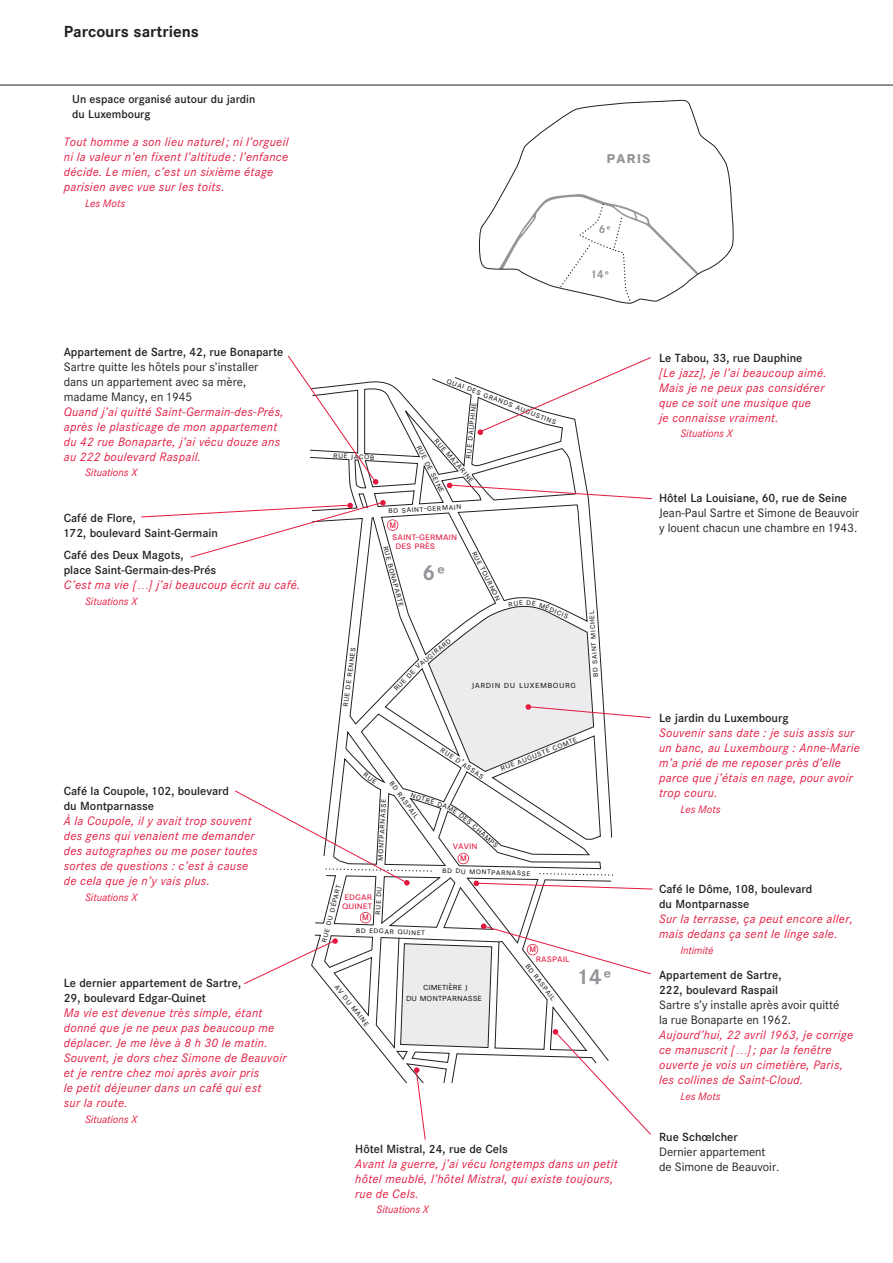
<style>
.page{position:relative;width:893px;height:1263px;background:#fff}
.page>*{position:absolute;margin:0;border:0;box-sizing:border-box;transform-origin:0 0}
.t1{font:700 21.15px "Corporate SBQ3";color:#939598}
.t2{font:700 16.65px "Corporate Expert SBQ4";color:#939598}
.t3{font:700 15.75px "Corporate SBQ3";color:#231f20}
.t4{font:italic 12px/15px "Corporate SBQ3";letter-spacing:.025em;color:#e4183e}
.t5{font:12px/15px "Corporate SBQ3";color:#231f20}
.t6{font:500 11.7px/15px "Corporate SBQ3";color:#231f20}
.t7{font:500 11.25px/15px "Corporate SBQ3";color:#231f20}
.t8{font:700 11.1px "Corporate SBQ3";color:#939598}
.t9{font:italic 10.5px "Corporate SBQ3";color:#e4183e}
.t10{font:10.5px/9px "Corporate Expert SBQ4";color:#e4183e}
.t11{font:9.75px/11.4px "Corporate Expert SBQ4";color:#231f20;text-align:center}
.t12{font:8.85px "Corporate Expert SBQ4";color:#231f20}
.t13{font:500 7.95px "Corporate Expert SBQ4";color:#e4183e}
.s1{font-family:"Corporate SBQ3"}
</style>
<div class="page">
<svg style="left:479px;top:99px;width:255px;height:205px"></svg>
<svg style="left:314px;top:558px;width:297px;height:513px"></svg>
<svg style="left:235px;top:790px;width:201px;height:95px"></svg>
<svg style="left:474px;top:872px;width:179px;height:18px"></svg>
<svg style="left:244px;top:938px;width:94px;height:46px"></svg>
<svg style="left:396px;top:923px;width:255px;height:217px"></svg>
<svg style="left:141px;top:355px;width:512px;height:203px"></svg>
<div style="left:388px;top:520px;width:10px;height:10px;background:#fff;border-radius:50%"></div>
<div style="left:387px;top:519px;width:11px;height:12px;border:2px solid #e4183e;border-radius:50%"></div>
<div style="left:361px;top:913px;width:9px;height:10px;background:#fff;border-radius:50%"></div>
<div style="left:360px;top:912px;width:11px;height:11px;border:2px solid #e4183e;border-radius:50%"></div>
<div style="left:528px;top:945px;width:9px;height:9px;background:#fff;border-radius:50%"></div>
<div style="left:527px;top:944px;width:11px;height:11px;border:2px solid #e4183e;border-radius:50%"></div>
<div style="left:458px;top:853px;width:10px;height:10px;background:#fff;border-radius:50%"></div>
<div style="left:458px;top:853px;width:11px;height:11px;border:2px solid #e4183e;border-radius:50%"></div>
<hr style="left:0;top:85px;width:893px;height:1px;background:#231f20">
<svg style="left:394px;top:669px;width:21px;height:22px"></svg>
<svg style="left:428px;top:600px;width:223px;height:171px"></svg>
<svg style="left:363px;top:772px;width:14px;height:12px"></svg>
<svg style="left:442px;top:803px;width:30px;height:22px"></svg>
<svg style="left:489px;top:839px;width:10px;height:9px"></svg>
<h3 class="t3" style="left:64px;top:23px;width:137px">Parcours sartriens</h3>
<p class="t7" style="left:72px;top:91px;width:185px">Un espace organisé autour du jardin du Luxembourg</p>
<p class="t4" style="left:64px;top:134px;width:226px">Tout homme a son lieu naturel ; ni l’orgueil ni la valeur n’en fixent l’altitude : l’enfance décide. Le mien, c’est un sixième étage parisien avec vue sur les toits.</p>
<p class="t9" style="left:85px;top:197px;width:42px">Les Mots</p>
<h2 class="t2" style="left:606px;top:148px;width:46px">paris</h2>
<p class="t8" style="left:599px;top:223px;width:13px">6¬</p>
<p class="t8" style="left:591px;top:268px;width:19px">14¬</p>
<p class="t6" style="left:64px;top:344px;width:221px">Appartement de Sartre, 42, rue Bonaparte</p>
<p class="t5" style="left:64px;top:359px;width:196px">Sartre quitte les hôtels pour s’installer dans un appartement avec sa mère, madame Mancy, en 1945</p>
<p class="t4" style="left:64px;top:404px;width:221px">Quand j’ai quitté Saint-Germain-des-Prés, après le plasticage de mon appartement du 42 rue Bonaparte, j’ai vécu douze ans au 222 boulevard Raspail.</p>
<p class="t9" style="left:85px;top:467px;width:54px">Situations X</p>
<p class="t6" style="left:64px;top:510px;width:156px">Café de Flore,<br>172, boulevard Saint-Germain</p>
<p class="t6" style="left:64px;top:547px;width:154px">Café des Deux Magots,<br>place Saint-Germain-des-Prés</p>
<p class="t4" style="left:64px;top:577px;width:238px">C’est ma vie […] j’ai beaucoup écrit au café.</p>
<p class="t9" style="left:85px;top:595px;width:54px">Situations X</p>
<p class="t6" style="left:64px;top:783px;width:167px">Café la Coupole, 102, boulevard du Montparnasse</p>
<p class="t4" style="left:64px;top:813px;width:195px">À la Coupole, il y avait trop souvent des gens qui venaient me demander des autographes ou me poser toutes sortes de questions : c’est à cause de cela que je n’y vais plus.</p>
<p class="t9" style="left:85px;top:891px;width:54px">Situations X</p>
<p class="t6" style="left:64px;top:976px;width:179px">Le dernier appartement de Sartre,<br>29, boulevard Edgar-Quinet</p>
<p class="t4" style="left:64px;top:1006px;width:224px">Ma vie est devenue très simple, étant donné que je ne peux pas beaucoup me déplacer. Je me lève à 8 h 30 le matin.<br>Souvent, je dors chez Simone de Beauvoir et je rentre chez moi après avoir pris<br>le petit déjeuner dans un café qui est<br>sur la route.</p>
<p class="t9" style="left:85px;top:1114px;width:54px">Situations X</p>
<p class="t12" style="left:333px;top:449px;width:43px;rotate:3deg">rue jacob</p>
<p class="t12" style="left:449px;top:375px;width:118px;rotate:21deg">quaides grands augustins</p>
<p class="t12" style="left:462px;top:458px;width:58px;rotate:-84deg">rue dauphine</p>
<p class="t12" style="left:440px;top:435px;width:58px;rotate:49deg">rue m azarine</p>
<p class="t12" style="left:388px;top:505px;width:74px;rotate:-3deg">bd saint-germ ain</p>
<p class="t12" style="left:424px;top:443px;width:54px;rotate:63deg">rue de seine</p>
<p class="t13" style="left:389px;top:520px;width:8px">M</p>
<p class="t10" style="left:392px;top:532px;width:66px">saint-germain des près</p>
<p class="t12" style="left:391px;top:544px;width:64px;rotate:75deg">rue bonaparte</p>
<p class="t12" style="left:479px;top:549px;width:55px;rotate:63deg">rue tournon</p>
<h1 class="t1" style="left:423px;top:560px;width:24px">6¬</h1>
<p class="t12" style="left:340px;top:706px;width:62px;rotate:-83deg">rue de rennes</p>
<p class="t12" style="left:413px;top:663px;width:35px;rotate:-39deg">vaugira</p>
<p class="t11" style="left:472px;top:678px;width:106px">jardin du luxembourg</p>
<p class="t12" style="left:444px;top:745px;width:52px;rotate:33deg">rue d<span class="s1">’</span>assas</p>
<p class="t12" style="left:499px;top:764px;width:84px;rotate:-22deg">rue auguste comte</p>
<p class="t12" style="left:396px;top:778px;width:46px;rotate:54deg">bd raspail</p>
<p class="t12" style="left:413px;top:789px;width:34px;rotate:18deg">notre d</p>
<p class="t12" style="left:375px;top:860px;width:63px;rotate:-87deg">m ontparnasse</p>
<p class="t12" style="left:477px;top:821px;width:22px;rotate:41deg">cham</p>
<p class="t10" style="left:453px;top:841px;width:26px">vavin</p>
<p class="t13" style="left:460px;top:854px;width:8px">M</p>
<p class="t12" style="left:318px;top:941px;width:62px;rotate:-75deg">rue du départ</p>
<p class="t12" style="left:372px;top:914px;width:29px;rotate:-87deg">rue du</p>
<p class="t10" style="left:342px;top:892px;width:32px">edgar quinet</p>
<p class="t13" style="left:362px;top:913px;width:8px">M</p>
<p class="t12" style="left:356px;top:924px;width:71px;rotate:2deg">bd edgar quinet</p>
<p class="t12" style="left:442px;top:865px;width:90px;rotate:2deg">bd du m ontparnasse</p>
<p class="t13" style="left:529px;top:945px;width:8px">M</p>
<p class="t12" style="left:590px;top:677px;width:69px;rotate:-94deg">bd sa ni t michel</p>
<p class="t12" style="left:340px;top:982px;width:52px;rotate:51deg">av du maine</p>
<p class="t11" style="left:406px;top:981px;width:77px">cimetière j<br>du montparnasse</p>
<p class="t10" style="left:536px;top:954px;width:36px">raspail</p>
<p class="t12" style="left:531px;top:961px;width:46px;rotate:52deg">bd raspail</p>
<h1 class="t1" style="left:578px;top:965px;width:35px">14¬</h1>
<p class="t6" style="left:355px;top:1141px;width:154px">Hôtel Mistral, 24, rue de Cels</p>
<p class="t4" style="left:355px;top:1156px;width:264px">Avant la guerre, j’ai vécu longtemps dans un petit hôtel meublé, l’hôtel Mistral, qui existe toujours, rue de Cels.</p>
<p class="t9" style="left:376px;top:1204px;width:54px">Situations X</p>
<p class="t6" style="left:659px;top:350px;width:145px">Le Tabou, 33, rue Dauphine</p>
<p class="t4" style="left:659px;top:365px;width:169px">[Le jazz], je l’ai beaucoup aimé.<br>Mais je ne peux pas considérer que ce soit une musique que<br>je connaisse vraiment.</p>
<p class="t9" style="left:680px;top:428px;width:54px">Situations X</p>
<p class="t6" style="left:659px;top:490px;width:189px">Hôtel La Louisiane, 60, rue de Seine</p>
<p class="t5" style="left:659px;top:505px;width:201px">Jean-Paul Sartre et Simone de Beauvoir y louent chacun une chambre en 1943.</p>
<p class="t6" style="left:659px;top:710px;width:131px">Le jardin du Luxembourg</p>
<p class="t4" style="left:659px;top:725px;width:202px">Souvenir sans date : je suis assis sur un banc, au Luxembourg : Anne-Marie m’a prié de me reposer près d’elle parce que j’étais en nage, pour avoir trop couru.</p>
<p class="t9" style="left:680px;top:803px;width:42px">Les Mots</p>
<p class="t6" style="left:659px;top:881px;width:155px">Café le Dôme, 108, boulevard du Montparnasse</p>
<p class="t4" style="left:659px;top:911px;width:195px">Sur la terrasse, ça peut encore aller, mais dedans ça sent le linge sale.</p>
<p class="t9" style="left:680px;top:944px;width:35px">Intimité</p>
<p class="t6" style="left:659px;top:968px;width:124px">Appartement de Sartre,<br>222, boulevard Raspail</p>
<p class="t5" style="left:659px;top:998px;width:182px">Sartre s’y installe après avoir quitté la rue Bonaparte en 1962.</p>
<p class="t4" style="left:659px;top:1028px;width:196px">Aujourd’hui, 22 avril 1963, je corrige ce manuscrit […] ; par la fenêtre ouverte je vois un cimetière, Paris, les collines de Saint-Cloud.</p>
<p class="t9" style="left:680px;top:1091px;width:42px">Les Mots</p>
<p class="t6" style="left:659px;top:1129px;width:80px">Rue Schœlcher</p>
<p class="t5" style="left:659px;top:1144px;width:122px">Dernier appartement de Simone de Beauvoir.</p>
</div>
